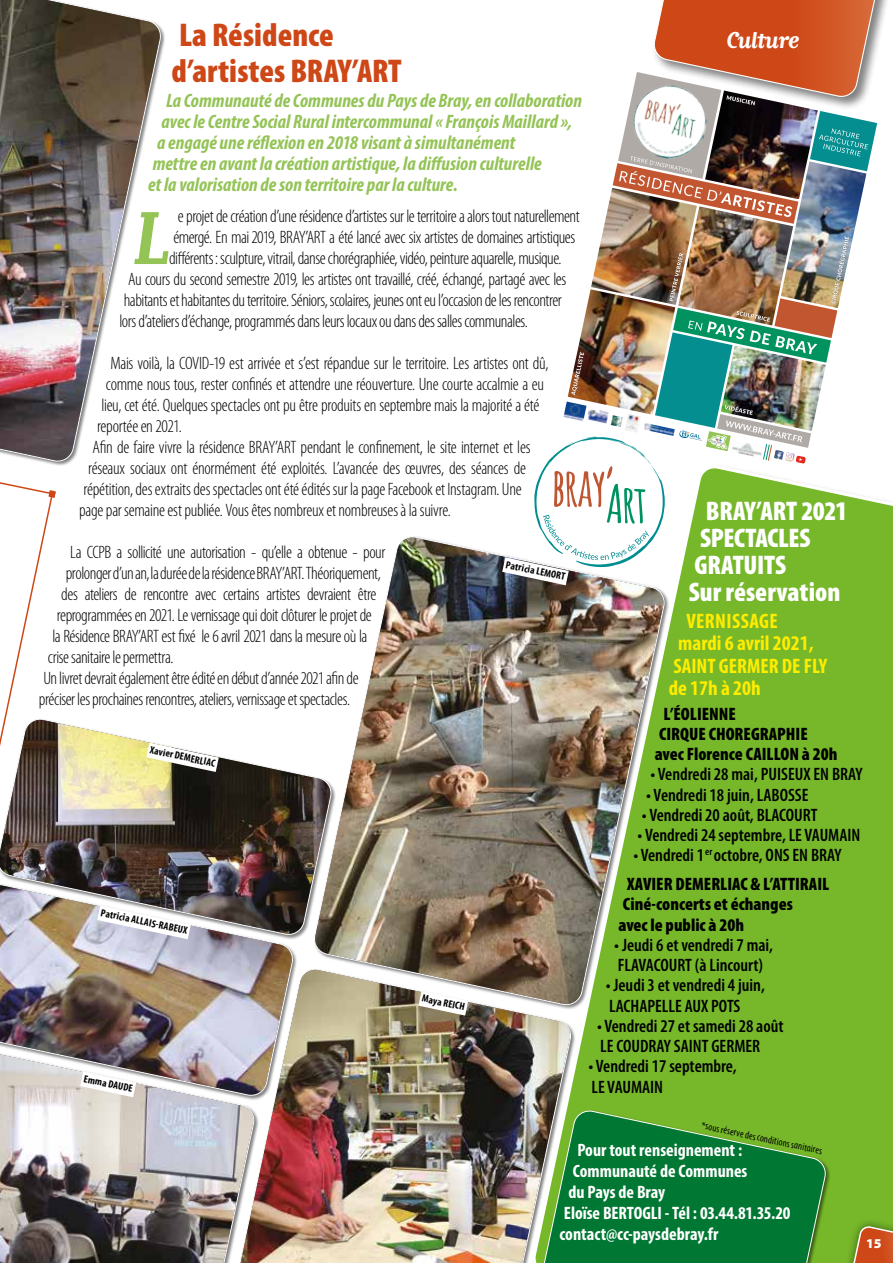
<style>
.page{position:relative;width:893px;height:1263px;background:#fff}
.page>*{position:absolute;margin:0;border:0;box-sizing:border-box;transform-origin:0 0}
.t1{font:700 87.9px "Matrix Script";color:#94c356}
.t2{font:900 condensed 33px/36px "Myriad Pro";color:#ce4716}
.t3{font:900 condensed 27px "Myriad Pro";letter-spacing:-.005em;color:#fff}
.t4{font:700 27px "Matrix Script";letter-spacing:-.03em;color:#fff}
.t5{font:700 condensed 21px "Myriad Pro";color:#ffed00}
.t6{font:700 condensed 21px "Myriad Pro";letter-spacing:.02em;color:#ffed00}
.t7{font:italic 700 condensed 19.5px "Myriad Pro";color:#94c356}
.t8{font:300 condensed 18px "Myriad Pro";letter-spacing:-.02em;color:#000}
.t9{font:600 condensed 18px/20.2px "Myriad Pro";color:#000}
.t10{font:700 condensed 18px "Myriad Pro";color:#fff}
.t11{font:900 condensed 18px/20.2px "Myriad Pro";color:#000}
.t12{font:900 13.5px "Myriad Pro";color:#fff}
.t13{font:700 condensed 10.5px "Myriad Pro";color:#000}
.t14{font:italic condensed 10.5px "Myriad Pro";color:#000}
.s1{font-weight:900}
</style>
<div class="page">
<div style="left:576px;top:494px;width:317px;height:769px;background:#76b82a"></div>
<svg style="left:576px;top:1109px;width:252px;height:154px;background:#168332"></svg>
<img style="left:0;top:0;width:163px;height:463px">
<img style="left:56px;top:940px;width:239px;height:105px">
<img style="left:314px;top:536px;width:352px;height:471px">
<img style="left:56px;top:718px;width:277px;height:219px">
<img style="left:0;top:1045px;width:219px;height:218px">
<img style="left:219px;top:968px;width:354px;height:295px">
<img style="left:0;top:390px;width:56px;height:861px">
<img style="left:793px;top:224px;width:63px;height:22px">
<img style="left:602px;top:188px;width:76px;height:48px">
<img style="left:678px;top:224px;width:115px;height:12px">
<div style="left:840px;top:1218px;width:53px;height:45px;background:#000;opacity:.5"></div>
<svg style="left:847px;top:1225px;width:46px;height:38px;background:#b46f29"></svg>
<img style="left:613px;top:0;width:271px;height:224px">
<svg style="left:97px;top:905px;width:94px;height:34px"></svg>
<img style="left:502px;top:236px;width:349px;height:349px">
<svg style="left:80px;top:1071px;width:56px;height:26px"></svg>
<svg style="left:418px;top:991px;width:50px;height:24px"></svg>
<svg style="left:146px;top:743px;width:73px;height:29px"></svg>
<h2 class="t2" style="left:171px;top:16px;width:232px">La Résidence d’artistes BRAY’ART</h2>
<p class="t7" style="left:166px;top:89px;width:418px">La Communauté de Communes du Pays de Bray, en collaboration</p>
<p class="t7" style="left:162px;top:110px;width:412px">avec le Centre Social Rural intercommunal «François Maillard »,</p>
<p class="t7" style="left:157px;top:131px;width:360px">a engagé une réflexion en 2018 visant à simultanément</p>
<p class="t7" style="left:153px;top:152px;width:391px">mettre en avant la création artistique, la diffusion culturelle</p>
<p class="t7" style="left:148px;top:173px;width:311px">et la valorisation de son territoire par la culture.</p>
<h1 class="t1" style="left:133px;top:194px;width:40px">L</h1>
<p class="t8" style="left:178px;top:205px;width:403px">e projet de création d’une résidence d’artistes sur le territoire a alors tout naturellement</p>
<h3 class="t4" style="left:726px;top:27px;width:74px">Culture</h3>
<p class="t8" style="left:173px;top:226px;width:403px">émergé. En mai2019, BRAY’ART a été lancé avec six artistes de domaines artistiques</p>
<p class="t8" style="left:169px;top:247px;width:394px">différents: sculpture, vitrail, danse chorégraphiée, vidéo, peinture aquarelle, musique.</p>
<p class="t8" style="left:128px;top:268px;width:440px">Au cours du second semestre 2019, les artistes ont travaillé, créé, échangé, partagé avec les</p>
<p class="t8" style="left:124px;top:289px;width:440px">habitants et habitantes du territoire. Séniors, scolaires, jeunes ont eu l’occasion de les rencontrer</p>
<p class="t8" style="left:119px;top:310px;width:410px">lors d’ateliers d’échange, programmés dans leurs locaux ou dans des salles communales.</p>
<p class="t8" style="left:110px;top:352px;width:439px">Mais voilà, la COVID-19 est arrivée et s’est répandue sur le territoire. Les artistes ont dû,</p>
<p class="t8" style="left:106px;top:373px;width:440px">comme nous tous, rester confinés et attendre une réouverture. Une courte accalmie a eu</p>
<p class="t8" style="left:101px;top:394px;width:439px">lieu, cet été. Quelques spectacles ont pu être produits en septembre mais la majorité a été</p>
<p class="t8" style="left:97px;top:415px;width:86px">reportée en 2021.</p>
<p class="t8" style="left:93px;top:436px;width:440px">Afin de faire vivre la résidence BRAY’ART pendant le confinement, le site internet et les</p>
<p class="t8" style="left:88px;top:457px;width:439px">réseaux sociaux ont énormément été exploités. L’avancée des œuvres, des séances de</p>
<p class="t8" style="left:84px;top:478px;width:439px">répétition, des extraits des spectacles ont été édités sur la page Facebook et Instagram. Une</p>
<p class="t8" style="left:79px;top:499px;width:373px">page par semaine est publiée. Vous êtes nombreux et nombreuses à la suivre.</p>
<p class="t8" style="left:70px;top:541px;width:317px">La CCPB a sollicité une autorisation - qu’elle a obtenue - pour</p>
<p class="t8" style="left:66px;top:562px;width:317px">prolonger d’un an, la durée de la résidence BRAY’ART. Théoriquement,</p>
<p class="t8" style="left:61px;top:583px;width:317px">des ateliers de rencontre avec certains artistes devraient être</p>
<p class="t8" style="left:57px;top:605px;width:317px">reprogrammées en 2021. Le vernissage qui doit clôturer le projet de</p>
<p class="t8" style="left:52px;top:626px;width:317px">la Résidence BRAY’ART est fixé le 6avril 2021 dans la mesure où la</p>
<p class="t8" style="left:48px;top:647px;width:127px">crise sanitaire le permettra.</p>
<p class="t8" style="left:43px;top:668px;width:317px">Un livret devrait également être édité en début d’année 2021 afin de</p>
<p class="t8" style="left:39px;top:689px;width:313px">préciser les prochaines rencontres, ateliers, vernissage et spectacles.</p>
<h3 class="t3" style="left:706px;top:493px;width:143px">BRAY’ART 2021</h3>
<h3 class="t3" style="left:700px;top:520px;width:112px">SPECTACLES</h3>
<h3 class="t3" style="left:694px;top:547px;width:93px">GRATUITS</h3>
<h3 class="t3" style="left:689px;top:574px;width:153px">Sur réservation</h3>
<p class="t6" style="left:686px;top:607px;width:93px">VERNISSAGE</p>
<p class="t5" style="left:678px;top:630px;width:137px">mardi 6 avril 2021,</p>
<p class="t5" style="left:673px;top:652px;width:155px">SAINT GERMER DE FLY</p>
<p class="t5" style="left:669px;top:675px;width:94px">de 17h à 20h</p>
<p class="t11" style="left:655px;top:703px;width:184px;text-indent:9px">L’ÉOLIENNE<br>CIRQUE CHOREGRAPHIE<br>avec Florence CAILLON à 20h</p>
<p class="t9" style="left:650px;top:764px;width:214px">• Vendredi 28 mai, PUISEUX EN BRAY</p>
<p class="t9" style="left:646px;top:784px;width:164px">• Vendredi 18 juin, LABOSSE</p>
<p class="t9" style="left:642px;top:804px;width:177px">• Vendredi 20 août, BLACOURT</p>
<p class="t9" style="left:638px;top:825px;width:224px">• Vendredi 24 septembre, LE VAUMAIN</p>
<p class="t9" style="left:627px;top:841px;width:216px;line-height:28.8px;text-indent:6px">• Vendredi 1<sup>er</sup> octobre, ONS EN BRAY<br><span class="s1">XAVIER DEMERLIAC &amp; L’ATTIRAIL</span></p>
<p class="t11" style="left:619px;top:894px;width:176px">Ciné-concerts et échanges avec le public à 20h</p>
<p class="t9" style="left:614px;top:934px;width:160px">• Jeudi 6 et vendredi 7 mai,<br>FLAVACOURT (à Lincourt)</p>
<p class="t9" style="left:606px;top:975px;width:161px">• Jeudi 3 et vendredi 4 juin,<br>LACHAPELLE AUX POTS</p>
<p class="t9" style="left:597px;top:1015px;width:188px">• Vendredi 27 et samedi 28 août<br>LE COUDRAY SAINT GERMER</p>
<p class="t9" style="left:588px;top:1056px;width:150px">• Vendredi 17 septembre,<br>LE VAUMAIN</p>
<p class="t13" style="left:507px;top:558px;width:62px;rotate:12deg">Patricia LEMORT</p>
<p class="t13" style="left:152px;top:743px;width:68px;rotate:12deg">Xavier DEMERLIAC</p>
<p class="t13" style="left:102px;top:906px;width:90px;rotate:12deg">Patricia ALLAIS-RABEUX</p>
<p class="t13" style="left:424px;top:991px;width:45px;rotate:12deg">Maya REICH</p>
<p class="t13" style="left:85px;top:1072px;width:51px;rotate:12deg">Emma DAUDE</p>
<p class="t14" style="left:704px;top:1119px;width:125px;rotate:12deg">*sous réserve des conditions sanitaires</p>
<p class="t10" style="left:577px;top:1139px;width:166px">Pour tout renseignement :</p>
<p class="t10" style="left:573px;top:1160px;width:176px">Communauté de Communes</p>
<p class="t10" style="left:568px;top:1181px;width:98px">du Pays de Bray</p>
<p class="t10" style="left:564px;top:1202px;width:228px">Eloïse BERTOGLI - Tél : 03.44.81.35.20</p>
<p class="t10" style="left:559px;top:1223px;width:160px">contact@cc-paysdebray.fr</p>
<p class="t12" style="left:866px;top:1235px;width:17px">15</p>
</div>
